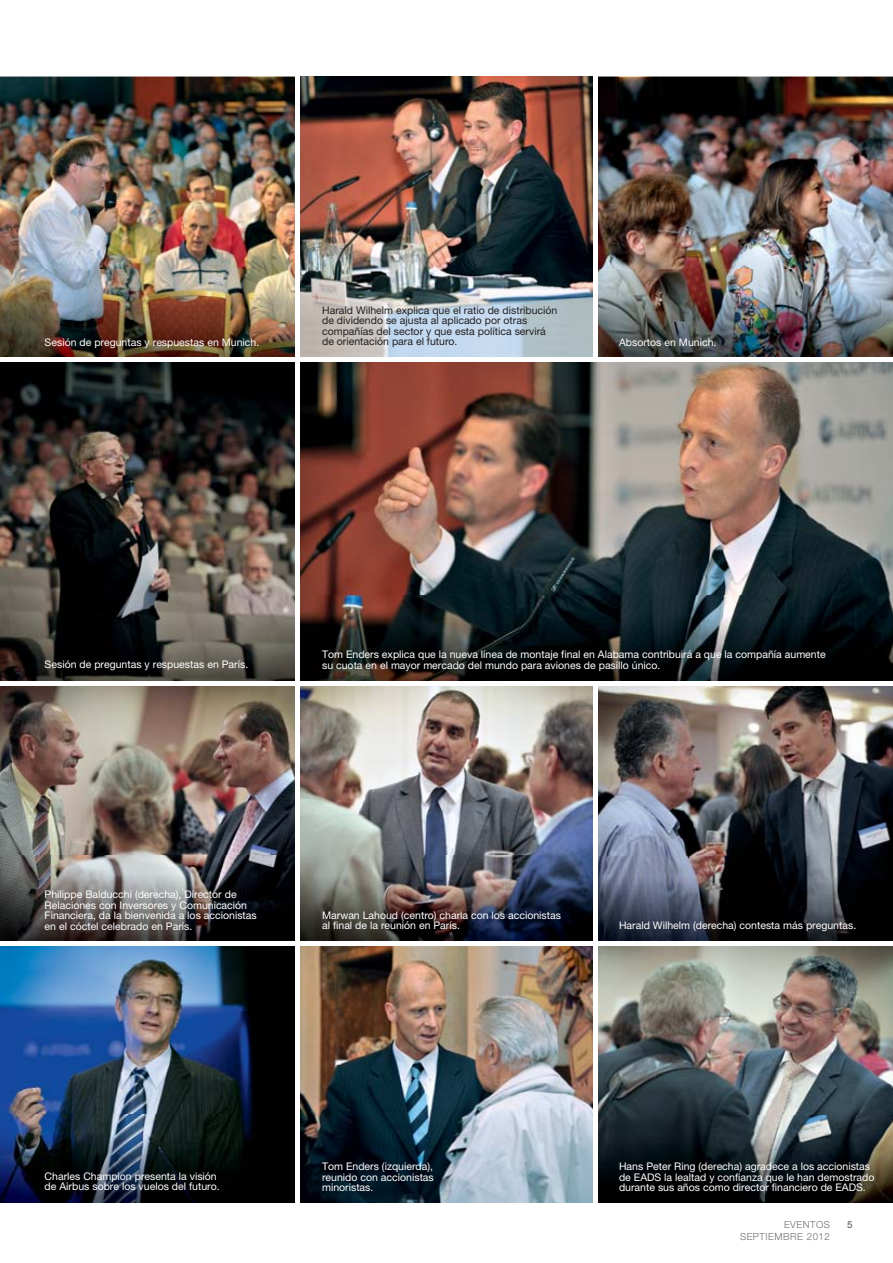
<style>
.page{position:relative;width:893px;height:1263px;background:#fff}
.page>*{position:absolute;margin:0;border:0;box-sizing:border-box;transform-origin:0 0}
.t1{font:10.5px/10.5px "Helvetica Neue";color:#fff}
.t2{font:10.5px/10.5px "Helvetica Neue";color:#231f20}
.t3{font:300 9.75px "Helvetica Neue";letter-spacing:.05em;color:#6d6e70}
.t4{font:500 9.75px "Helvetica Neue";color:#6d6e70}
</style>
<div class="page">
<img style="left:1px;top:861px;width:294px;height:342px">
<img style="left:1px;top:276px;width:294px;height:585px">
<img style="left:1px;top:77px;width:294px;height:199px">
<img style="left:300px;top:686px;width:293px;height:517px">
<img style="left:300px;top:77px;width:593px;height:519px">
<img style="left:300px;top:596px;width:593px;height:85px">
<img style="left:598px;top:946px;width:295px;height:169px">
<img style="left:300px;top:855px;width:293px;height:86px">
<img style="left:597px;top:270px;width:296px;height:87px">
<img style="left:598px;top:686px;width:295px;height:255px">
<img style="left:598px;top:1115px;width:295px;height:88px">
<hr style="left:1px;top:357px;width:892px;height:4px;background:#fff">
<hr style="left:1px;top:682px;width:892px;height:4px;background:#fff">
<hr style="left:1px;top:941px;width:892px;height:4px;background:#fff">
<hr style="left:593px;top:72px;width:4px;height:287px;background:#fff">
<p class="t1" style="left:45px;top:338px;width:216px">Sesión de preguntas y respuestas en Munich.</p>
<p class="t2" style="left:322px;top:306px;width:237px">Harald Wilhelm explica que el ratio de distribución de dividendo se ajusta al aplicado por otras compañías del sector y que esta política servirá de orientación para el futuro.</p>
<p class="t1" style="left:619px;top:338px;width:99px">Absortos en Munich.</p>
<p class="t1" style="left:45px;top:660px;width:205px">Sesión de preguntas y respuestas en París.</p>
<p class="t1" style="left:322px;top:650px;width:505px">Tom Enders explica que la nueva línea de montaje final en Alabama contribuirá a que la compañía aumente su cuota en el mayor mercado del mundo para aviones de pasillo único.</p>
<p class="t1" style="left:45px;top:890px;width:214px">Philippe Balducchi (derecha), Director de Relaciones con Inversores y Comunicación Financiera, da la bienvenida a los accionistas en el cóctel celebrado en París.</p>
<p class="t1" style="left:322px;top:910px;width:240px">Marwan Lahoud (centro) charla con los accionistas al final de la reunión en París.</p>
<p class="t1" style="left:619px;top:921px;width:239px">Harald Wilhelm (derecha) contesta más preguntas.</p>
<p class="t1" style="left:45px;top:1171px;width:176px">Charles Champion presenta la visión de Airbus sobre los vuelos del futuro.</p>
<p class="t1" style="left:322px;top:1162px;width:113px;text-align:justify">Tom Enders (izquierda), reunido con accionistas minoristas.</p>
<p class="t1" style="left:619px;top:1162px;width:257px">Hans Peter Ring (derecha) agradece a los accionistas de EADS la lealtad y confianza que le han demostrado durante sus años como director financiero de EADS.</p>
<p class="t3" style="left:784px;top:1221px;width:47px">EVENTOS</p>
<p class="t4" style="left:847px;top:1221px;width:7px">5</p>
<p class="t3" style="left:740px;top:1233px;width:91px">SEPTIEMBRE 2012</p>
</div>
